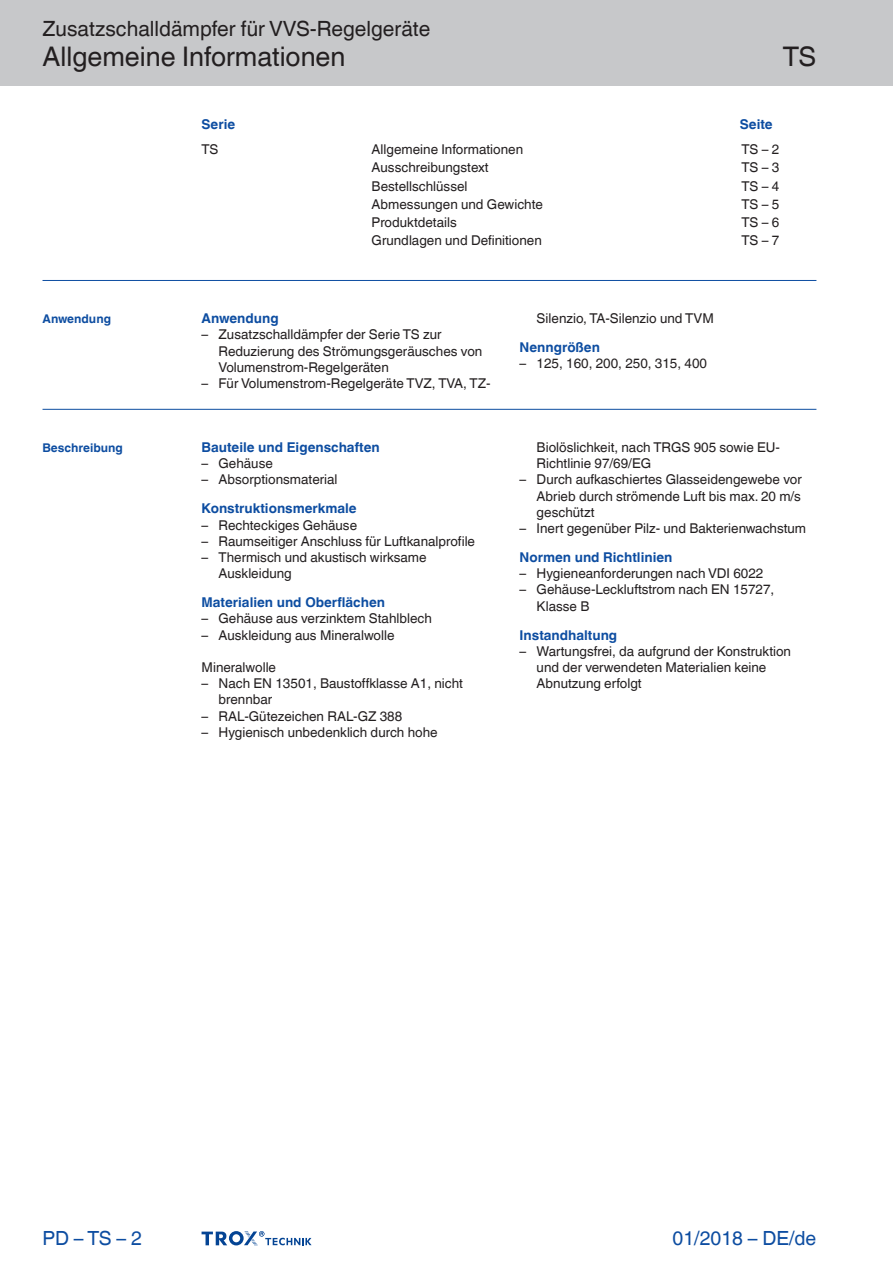
<style>
.page{position:relative;width:893px;height:1263px;background:#fff}
.page>*{position:absolute;margin:0;border:0;box-sizing:border-box;transform-origin:0 0}
.Navigation_2{font:27px "TROX Helvetica";color:#231f20}
.Navigation_3{font:27px "TROX Helvetica";color:#231f20}
.Navigation_1{font:21px "TROX Helvetica";color:#231f20}
.date{font:19.5px "TROX Helvetica";color:#0d4da1}
.pagina_li-re{font:19.5px "TROX Helvetica";color:#0d4da1}
.descr_txt_section_li{font:13.5px/16.2px "TROX Helvetica";color:#231f20}
.Standard_oben_links{font:13.5px "TROX Helvetica";color:#231f20}
.descr_txt_section_ti{font:700 13.5px "TROX Helvetica";color:#0d4da1}
.descr_txt_section_pa{font:13.5px "TROX Helvetica";color:#231f20}
.Standard_oben_links-2{font:700 13.5px "TROX Helvetica";color:#0d4da1}
.marg_title_blue{font:700 12px "TROX Helvetica";color:#0d4da1}
</style>
<div class="page">
<div style="left:0;top:0;width:893px;height:85px;background:#c7c8ca"></div>
<hr style="left:43px;top:280px;width:773px;height:1px;background:#0d4da1">
<hr style="left:43px;top:409px;width:773px;height:1px;background:#0d4da1">
<svg style="left:202px;top:1231px;width:110px;height:15px"></svg>
<p class="Navigation_1" style="left:43px;top:17px;width:389px">Zusatzschalldämpfer für VVS-Regelgeräte</p>
<p class="Navigation_2" style="left:43px;top:41px;width:304px">Allgemeine Informationen</p>
<p class="Navigation_3" style="left:783px;top:41px;width:35px">TS</p>
<p class="marg_title_blue" style="left:43px;top:312px;width:70px">Anwendung</p>
<p class="marg_title_blue" style="left:43px;top:441px;width:82px">Beschreibung</p>
<p class="Standard_oben_links-2" style="left:202px;top:116px;width:35px">Serie</p>
<p class="Standard_oben_links" style="left:202px;top:142px;width:18px">TS</p>
<p class="Standard_oben_links" style="left:372px;top:142px;width:153px">Allgemeine Informationen</p>
<p class="Standard_oben_links" style="left:742px;top:142px;width:39px">TS – 2</p>
<p class="Standard_oben_links" style="left:372px;top:160px;width:118px">Ausschreibungstext</p>
<p class="Standard_oben_links" style="left:742px;top:160px;width:39px">TS – 3</p>
<p class="Standard_oben_links" style="left:372px;top:178px;width:97px">Bestellschlüssel</p>
<p class="Standard_oben_links" style="left:742px;top:178px;width:39px">TS – 4</p>
<p class="Standard_oben_links" style="left:372px;top:196px;width:173px">Abmessungen und Gewichte</p>
<p class="Standard_oben_links" style="left:742px;top:196px;width:39px">TS – 5</p>
<p class="Standard_oben_links" style="left:372px;top:215px;width:87px">Produktdetails</p>
<p class="Standard_oben_links" style="left:742px;top:215px;width:39px">TS – 6</p>
<p class="Standard_oben_links" style="left:372px;top:233px;width:172px">Grundlagen und Definitionen</p>
<p class="Standard_oben_links" style="left:742px;top:233px;width:39px">TS – 7</p>
<p class="Standard_oben_links-2" style="left:740px;top:116px;width:34px">Seite</p>
<p class="descr_txt_section_ti" style="left:202px;top:311px;width:79px">Anwendung</p>
<p class="descr_txt_section_li" style="left:219px;top:327px;width:265px;text-indent:-17px">– Zusatzschalldämpfer der Serie TS zur<br>Reduzierung des Strömungsgeräusches von<br>Volumenstrom-Regelgeräten</p>
<p class="descr_txt_section_li" style="left:202px;top:375px;width:291px">– Für Volumenstrom-Regelgeräte TVZ, TVA, TZ-</p>
<p class="descr_txt_section_ti" style="left:202px;top:439px;width:180px">Bauteile und Eigenschaften</p>
<p class="descr_txt_section_li" style="left:202px;top:455px;width:73px">– Gehäuse</p>
<p class="descr_txt_section_li" style="left:202px;top:472px;width:138px">– Absorptionsmaterial</p>
<p class="descr_txt_section_ti" style="left:202px;top:501px;width:157px">Konstruktionsmerkmale</p>
<p class="descr_txt_section_li" style="left:202px;top:517px;width:157px">– Rechteckiges Gehäuse</p>
<p class="descr_txt_section_li" style="left:202px;top:533px;width:275px">– Raumseitiger Anschluss für Luftkanalprofile</p>
<p class="descr_txt_section_li" style="left:219px;top:549px;width:209px;text-indent:-17px">– Thermisch und akustisch wirksame<br>Auskleidung</p>
<p class="descr_txt_section_ti" style="left:202px;top:594px;width:185px">Materialien und Oberflächen</p>
<p class="descr_txt_section_li" style="left:202px;top:610px;width:232px">– Gehäuse aus verzinktem Stahlblech</p>
<p class="descr_txt_section_li" style="left:202px;top:627px;width:194px">– Auskleidung aus Mineralwolle</p>
<p class="descr_txt_section_pa" style="left:202px;top:659px;width:76px">Mineralwolle</p>
<p class="descr_txt_section_li" style="left:219px;top:675px;width:246px;text-indent:-17px">– Nach EN 13501, Baustoffklasse A1, nicht brennbar</p>
<p class="descr_txt_section_li" style="left:202px;top:708px;width:202px">– RAL-Gütezeichen RAL-GZ 388</p>
<p class="descr_txt_section_li" style="left:202px;top:724px;width:238px">– Hygienisch unbedenklich durch hohe</p>
<p class="descr_txt_section_li" style="left:537px;top:310px;width:179px">Silenzio, TA-Silenzio und TVM</p>
<p class="descr_txt_section_ti" style="left:520px;top:339px;width:82px">Nenngrößen</p>
<p class="descr_txt_section_li" style="left:520px;top:355px;width:189px">– 125, 160, 200, 250, 315, 400</p>
<p class="descr_txt_section_li" style="left:537px;top:439px;width:245px">Biolöslichkeit, nach TRGS 905 sowie EU-<br>Richtlinie 97/69/EG</p>
<p class="descr_txt_section_li" style="left:537px;top:472px;width:267px;text-align:justify;text-indent:-17px">– Durch aufkaschiertes Glasseidengewebe vor Abrieb durch strömende Luft bis max. 20 m/s geschützt</p>
<p class="descr_txt_section_li" style="left:520px;top:520px;width:288px">– Inert gegenüber Pilz- und Bakterienwachstum</p>
<p class="descr_txt_section_ti" style="left:520px;top:549px;width:154px">Normen und Richtlinien</p>
<p class="descr_txt_section_li" style="left:520px;top:565px;width:245px">– Hygieneanforderungen nach VDI 6022</p>
<p class="descr_txt_section_li" style="left:537px;top:582px;width:239px;text-indent:-17px">– Gehäuse-Leckluftstrom nach EN 15727,<br>Klasse B</p>
<p class="descr_txt_section_ti" style="left:520px;top:627px;width:99px">Instandhaltung</p>
<p class="descr_txt_section_li" style="left:537px;top:643px;width:256px;text-indent:-17px">– Wartungsfrei, da aufgrund der Konstruktion und der verwendeten Materialien keine<br>Abnutzung erfolgt</p>
<p class="pagina_li-re" style="left:43px;top:1227px;width:101px">PD – TS – 2</p>
<p class="date" style="left:673px;top:1227px;width:145px">01/2018 – DE/de</p>
</div>
